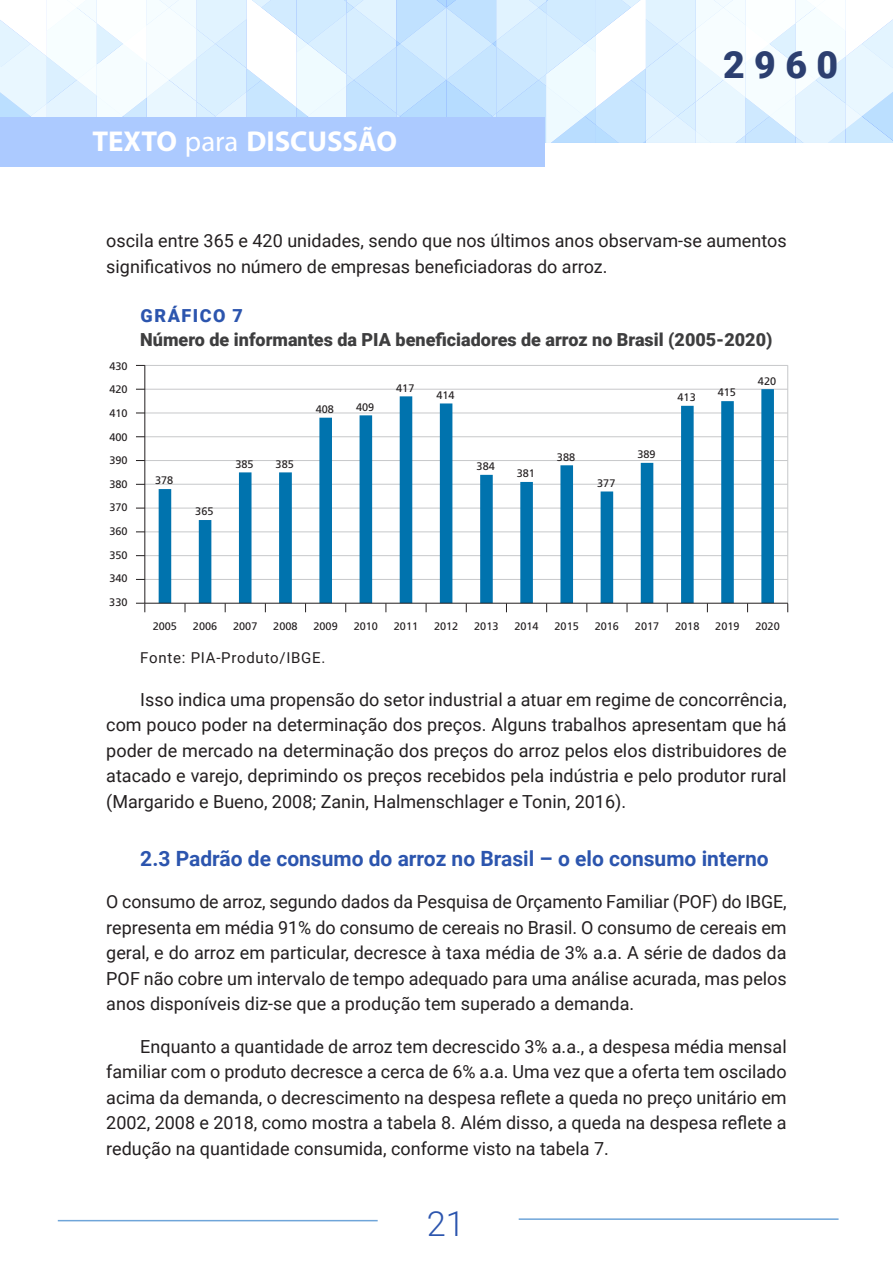
<style>
.page{position:relative;width:893px;height:1263px;background:#fff}
.page>*{position:absolute;margin:0;border:0;box-sizing:border-box;transform-origin:0 0}
.t1{font:900 37.5px "Roboto";color:#2c3f70}
.t2{font:300 34.5px "Roboto";color:#2c55ae}
.t3{font:700 28.8px "Myriad Pro";color:#fff}
.titulo_2{font:700 21px "Roboto";color:#2c55ae}
.texto_corrido{font:18px/25.5px "Roboto";color:#231f20;text-align:justify}
.sem_recuo_texto_corrido{font:18px/25.5px "Roboto";color:#231f20;text-align:justify}
.titulo_2_título_do_gráfico__sozinho{font:900 18px "Roboto";color:#3e3e3f}
.titulo_1_número{font:900 18px "Roboto";letter-spacing:.085em;color:#2c55ae}
.fonte_elaboracao_sozinha{font:15px "Roboto";letter-spacing:.05em;color:#231f20}
.t4{font:10.95px/23.7px "Frutiger LT Pro";color:#231f20}
.s1{font-weight:400}
</style>
<div class="page">
<svg style="left:0;top:0;width:893px;height:143px"></svg>
<div style="left:0;top:118px;width:545px;height:49px;background:#accaff"></div>
<hr style="left:519px;top:1218px;width:319px;height:2px;background:#6fa5d9">
<hr style="left:58px;top:1220px;width:320px;height:1px;background:#6fa5d9">
<hr style="left:145px;top:508px;width:643px;height:1px;background:#c7c8ca">
<hr style="left:145px;top:532px;width:643px;height:1px;background:#c7c8ca">
<hr style="left:145px;top:555px;width:643px;height:1px;background:#c7c8ca">
<hr style="left:145px;top:579px;width:643px;height:1px;background:#c7c8ca">
<hr style="left:145px;top:484px;width:643px;height:1px;background:#c7c8ca">
<hr style="left:145px;top:460px;width:643px;height:1px;background:#c7c8ca">
<hr style="left:145px;top:413px;width:643px;height:1px;background:#c7c8ca">
<hr style="left:145px;top:436px;width:643px;height:1px;background:#c7c8ca">
<hr style="left:145px;top:389px;width:643px;height:1px;background:#c7c8ca">
<hr style="left:145px;top:365px;width:643px;height:1px;background:#c7c8ca">
<hr style="left:144px;top:365px;width:1px;height:238px;background:#231f20">
<hr style="left:787px;top:365px;width:1px;height:238px;background:#c7c8ca">
<svg style="left:136px;top:603px;width:10px;height:9px"></svg>
<svg style="left:159px;top:389px;width:615px;height:214px"></svg>
<hr style="left:145px;top:603px;width:643px;height:1px;background:#231f20">
<h3 class="t3" style="left:92px;top:122px;width:306px">TEXTO <span class="s1">para</span> DISCUSSÃO</h3>
<h1 class="t1" style="left:723px;top:38px;width:116px">2960</h1>
<p class="texto_corrido" style="left:106px;top:228px;width:682px">oscila entre 365 e 420 unidades, sendo que nos últimos anos observam-se aumentos significativos no número de empresas beneficiadoras do arroz.</p>
<p class="titulo_1_número" style="left:141px;top:303px;width:104px">GRÁFICO 7</p>
<p class="titulo_2_título_do_gráfico__sozinho" style="left:140px;top:327px;width:634px">Número de informantes da PIA beneficiadores de arroz no Brasil (2005-2020)</p>
<p class="t4" style="left:109px;top:354px;width:20px">430</p>
<p class="t4" style="left:109px;top:378px;width:20px">420</p>
<p class="t4" style="left:109px;top:401px;width:20px">410</p>
<p class="t4" style="left:109px;top:425px;width:20px">400</p>
<p class="t4" style="left:109px;top:449px;width:20px">390</p>
<p class="t4" style="left:109px;top:472px;width:20px">380</p>
<p class="t4" style="left:109px;top:496px;width:20px">370</p>
<p class="t4" style="left:109px;top:543px;width:20px">350<br>340</p>
<p class="t4" style="left:109px;top:519px;width:20px">360</p>
<p class="t4" style="left:109px;top:590px;width:20px">330</p>
<p class="t4" style="left:155px;top:469px;width:20px">378</p>
<p class="t4" style="left:195px;top:500px;width:20px">365</p>
<p class="t4" style="left:235px;top:452px;width:20px">385</p>
<p class="t4" style="left:276px;top:452px;width:20px">385</p>
<p class="t4" style="left:316px;top:397px;width:20px">408</p>
<p class="t4" style="left:356px;top:395px;width:20px">409</p>
<p class="t4" style="left:396px;top:376px;width:20px">417</p>
<p class="t4" style="left:436px;top:383px;width:20px">414</p>
<p class="t4" style="left:477px;top:454px;width:20px">384</p>
<p class="t4" style="left:517px;top:462px;width:20px">381</p>
<p class="t4" style="left:557px;top:445px;width:20px">388</p>
<p class="t4" style="left:597px;top:471px;width:20px">377</p>
<p class="t4" style="left:637px;top:443px;width:20px">389</p>
<p class="t4" style="left:678px;top:386px;width:20px">413</p>
<p class="t4" style="left:718px;top:381px;width:20px">415</p>
<p class="t4" style="left:758px;top:369px;width:20px">420</p>
<p class="t4" style="left:153px;top:614px;width:26px">2005</p>
<p class="t4" style="left:193px;top:614px;width:26px">2006</p>
<p class="t4" style="left:233px;top:614px;width:26px">2007</p>
<p class="t4" style="left:273px;top:614px;width:26px">2008</p>
<p class="t4" style="left:313px;top:614px;width:26px">2009</p>
<p class="t4" style="left:354px;top:614px;width:26px">2010</p>
<p class="t4" style="left:394px;top:614px;width:26px">2011</p>
<p class="t4" style="left:434px;top:614px;width:26px">2012</p>
<p class="t4" style="left:474px;top:614px;width:26px">2013</p>
<p class="t4" style="left:514px;top:614px;width:26px">2014</p>
<p class="t4" style="left:555px;top:614px;width:26px">2015</p>
<p class="t4" style="left:595px;top:614px;width:26px">2016</p>
<p class="t4" style="left:635px;top:614px;width:26px">2017</p>
<p class="t4" style="left:675px;top:614px;width:26px">2018</p>
<p class="t4" style="left:715px;top:614px;width:26px">2019</p>
<p class="t4" style="left:755px;top:614px;width:26px">2020</p>
<p class="fonte_elaboracao_sozinha" style="left:140px;top:647px;width:187px">Fonte: PIA-Produto/IBGE.</p>
<p class="texto_corrido" style="left:106px;top:686px;width:682px;text-indent:34px">Isso indica uma propensão do setor industrial a atuar em regime de concorrência, com pouco poder na determinação dos preços. Alguns trabalhos apresentam que há poder de mercado na determinação dos preços do arroz pelos elos distribuidores de atacado e varejo, deprimindo os preços recebidos pela indústria e pelo produtor rural (Margarido e Bueno, 2008; Zanin, Halmenschlager e Tonin, 2016).</p>
<p class="titulo_2" style="left:140px;top:843px;width:630px">2.3 Padrão de consumo do arroz no Brasil – o elo consumo interno</p>
<p class="sem_recuo_texto_corrido" style="left:106px;top:888px;width:682px">O consumo de arroz, segundo dados da Pesquisa de Orçamento Familiar (POF) do IBGE, representa em média 91% do consumo de cereais no Brasil. O consumo de cereais em geral, e do arroz em particular, decresce à taxa média de 3% a.a. A série de dados da POF não cobre um intervalo de tempo adequado para uma análise acurada, mas pelos anos disponíveis diz-se que a produção tem superado a demanda.</p>
<p class="texto_corrido" style="left:106px;top:1033px;width:682px;text-indent:34px">Enquanto a quantidade de arroz tem decrescido 3% a.a., a despesa média mensal familiar com o produto decresce a cerca de 6% a.a. Uma vez que a oferta tem oscilado acima da demanda, o decrescimento na despesa reflete a queda no preço unitário em 2002, 2008 e 2018, como mostra a tabela 8. Além disso, a queda na despesa reflete a redução na quantidade consumida, conforme visto na tabela 7.</p>
<h2 class="t2" style="left:427px;top:1200px;width:40px">21</h2>
</div>
